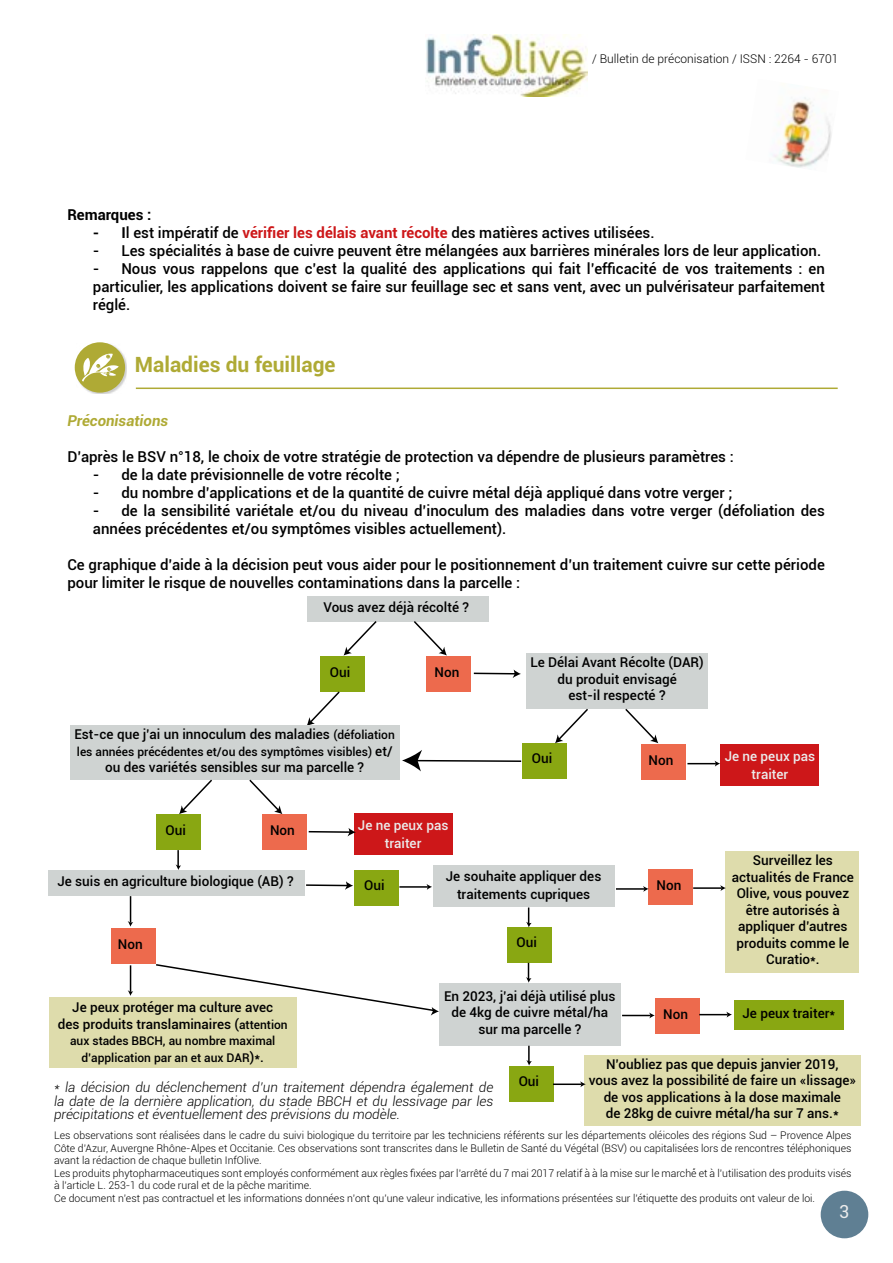
<style>
.page{position:relative;width:893px;height:1263px;background:#fff}
.page>*{position:absolute;margin:0;border:0;box-sizing:border-box;transform-origin:0 0}
.t1{font:700 21px "Roboto";color:#afaa35}
.t2{font:18px "Roboto";color:#ebebeb}
.t3{font:500 15px/18px "Roboto";color:#000}
.t4{font:italic 700 15px "Roboto";color:#afaa35}
.t5{font:700 15px "Roboto";color:#000}
.t6{font:500 13.5px/16.5px "Roboto";color:#000;text-align:center}
.t7{font:italic 300 13.5px/13.5px "Roboto";color:#000;text-align:justify}
.t8{font:500 13.5px/18px "Roboto";color:#ebebeb;text-align:center}
.t9{font:500 12px/16.5px "Roboto";color:#000;text-align:center}
.t10{font:300 12px "Roboto";color:#000}
.t11{font:300 10.5px/12.6px "Roboto";color:#000}
.s1{font-weight:700}
.s2{font-weight:700;color:#cd1719}
.s3{font-size:12px}
.s4{font-size:13.5px}
</style>
<div class="page">
<div style="left:821px;top:1191px;width:47px;height:47px;background:#5f7f93;border-radius:50%"></div>
<img style="left:426px;top:34px;width:162px;height:63px">
<img style="left:771px;top:97px;width:61px;height:71px">
<div style="left:76px;top:343px;width:51px;height:51px;background:#bebebe;opacity:.75"></div>
<div style="left:75px;top:342px;width:50px;height:51px;background:#afaa35;border-radius:50%"></div>
<svg style="left:82px;top:353px;width:37px;height:29px"></svg>
<hr style="left:136px;top:387px;width:702px;height:2px;background:#afaa35">
<div style="left:721px;top:744px;width:98px;height:41px;background:#cd1719"></div>
<div style="left:734px;top:1001px;width:109px;height:29px;background:#89a712"></div>
<div style="left:439px;top:983px;width:182px;height:62px;background:#cfd3d2"></div>
<div style="left:307px;top:596px;width:181px;height:26px;background:#cfd3d2"></div>
<div style="left:321px;top:655px;width:44px;height:36px;background:#89a712"></div>
<div style="left:427px;top:655px;width:44px;height:36px;background:#ed6a4d"></div>
<svg style="left:344px;top:621px;width:33px;height:34px"></svg>
<svg style="left:414px;top:621px;width:33px;height:34px"></svg>
<svg style="left:307px;top:690px;width:34px;height:35px"></svg>
<hr style="left:474px;top:673px;width:41px;height:1px;background:#000">
<svg style="left:513px;top:669px;width:8px;height:9px"></svg>
<div style="left:526px;top:653px;width:182px;height:56px;background:#cfd3d2"></div>
<div style="left:509px;top:1065px;width:44px;height:36px;background:#89a712"></div>
<div style="left:522px;top:743px;width:44px;height:36px;background:#89a712"></div>
<svg style="left:402px;top:750px;width:120px;height:21px"></svg>
<div style="left:642px;top:744px;width:44px;height:36px;background:#ed6a4d"></div>
<div style="left:111px;top:928px;width:45px;height:36px;background:#ed6a4d"></div>
<div style="left:507px;top:927px;width:44px;height:36px;background:#89a712"></div>
<div style="left:70px;top:725px;width:329px;height:54px;background:#cfd3d2"></div>
<div style="left:156px;top:814px;width:45px;height:36px;background:#89a712"></div>
<div style="left:262px;top:814px;width:45px;height:36px;background:#ed6a4d"></div>
<svg style="left:179px;top:779px;width:35px;height:35px"></svg>
<svg style="left:248px;top:779px;width:34px;height:35px"></svg>
<div style="left:354px;top:813px;width:98px;height:42px;background:#cd1719"></div>
<hr style="left:309px;top:831px;width:41px;height:2px;background:#000">
<svg style="left:347px;top:828px;width:9px;height:8px"></svg>
<div style="left:48px;top:871px;width:257px;height:25px;background:#cfd3d2"></div>
<div style="left:433px;top:866px;width:181px;height:41px;background:#cfd3d2"></div>
<div style="left:648px;top:869px;width:45px;height:36px;background:#ed6a4d"></div>
<hr style="left:616px;top:888px;width:28px;height:2px;background:#000">
<svg style="left:643px;top:886px;width:6px;height:6px"></svg>
<div style="left:726px;top:851px;width:133px;height:121px;background:#dedcac"></div>
<svg style="left:526px;top:907px;width:6px;height:20px"></svg>
<div style="left:354px;top:870px;width:45px;height:36px;background:#89a712"></div>
<svg style="left:555px;top:709px;width:33px;height:34px"></svg>
<svg style="left:625px;top:708px;width:33px;height:35px"></svg>
<div style="left:585px;top:1055px;width:276px;height:71px;background:#dedcac"></div>
<svg style="left:128px;top:965px;width:5px;height:31px"></svg>
<div style="left:655px;top:997px;width:45px;height:36px;background:#ed6a4d"></div>
<div style="left:49px;top:998px;width:247px;height:70px;background:#dedcac"></div>
<svg style="left:154px;top:964px;width:285px;height:51px"></svg>
<hr style="left:693px;top:887px;width:29px;height:2px;background:#000">
<svg style="left:720px;top:885px;width:6px;height:6px"></svg>
<svg style="left:687px;top:761px;width:33px;height:6px"></svg>
<hr style="left:399px;top:886px;width:29px;height:2px;background:#000">
<svg style="left:427px;top:884px;width:5px;height:6px"></svg>
<svg style="left:128px;top:896px;width:5px;height:31px"></svg>
<hr style="left:306px;top:884px;width:41px;height:2px;background:#000">
<svg style="left:345px;top:881px;width:8px;height:9px"></svg>
<svg style="left:526px;top:963px;width:5px;height:20px"></svg>
<svg style="left:526px;top:1046px;width:6px;height:19px"></svg>
<svg style="left:176px;top:850px;width:5px;height:20px"></svg>
<svg style="left:622px;top:1012px;width:33px;height:6px"></svg>
<svg style="left:699px;top:1011px;width:33px;height:6px"></svg>
<hr style="left:553px;top:1083px;width:28px;height:2px;background:#000">
<svg style="left:580px;top:1081px;width:6px;height:6px"></svg>
<p class="t10" style="left:592px;top:50px;width:248px">/ Bulletin de préconisation / ISSN : 2264 - 6701</p>
<p class="t5" style="left:67px;top:204px;width:86px">Remarques :</p>
<p class="t3" style="left:93px;top:223px;width:563px"><span class="s1">- I</span>l est impératif de <span class="s2">vérifier les délais avant récolte</span> des matières actives utilisées.</p>
<p class="t3" style="left:93px;top:241px;width:730px">- Les spécialités à base de cuivre peuvent être mélangées aux barrières minérales lors de leur application.</p>
<p class="t3" style="left:93px;top:259px;width:733px;text-align:justify">- Nous vous rappelons que c’est la qualité des applications qui fait l’efficacité de vos traitements : en particulier, les applications doivent se faire sur feuillage sec et sans vent, avec un pulvérisateur parfaitement réglé.</p>
<h1 class="t1" style="left:135px;top:350px;width:202px">Maladies du feuillage</h1>
<p class="t4" style="left:67px;top:410px;width:102px">Préconisations</p>
<p class="t3" style="left:67px;top:447px;width:668px">D’après le BSV n°18, le choix de votre stratégie de protection va dépendre de plusieurs paramètres :</p>
<p class="t3" style="left:93px;top:465px;width:308px">- de la date prévisionnelle de votre récolte ;</p>
<p class="t3" style="left:93px;top:483px;width:641px">- du nombre d’applications et de la quantité de cuivre métal déjà appliqué dans votre verger ;</p>
<p class="t3" style="left:93px;top:501px;width:733px">- de la sensibilité variétale et/ou du niveau d’inoculum des maladies dans votre verger (défoliation des années précédentes et/ou symptômes visibles actuellement).</p>
<p class="t3" style="left:67px;top:555px;width:759px">Ce graphique d’aide à la décision peut vous aider pour le positionnement d’un traitement cuivre sur cette période pour limiter le risque de nouvelles contaminations dans la parcelle :</p>
<p class="t6" style="left:323px;top:598px;width:147px">Vous avez déjà récolté ?</p>
<p class="t6" style="left:330px;top:663px;width:22px">Oui</p>
<p class="t6" style="left:435px;top:663px;width:26px">Non</p>
<p class="t6" style="left:74px;top:725px;width:322px">Est-ce que j’ai un innoculum des maladies <span class="s3">(défoliation</span></p>
<p class="t9" style="left:77px;top:743px;width:317px">les années précédentes et/ou des symptômes visibles) <span class="s4">et/</span></p>
<p class="t6" style="left:105px;top:758px;width:260px">ou des variétés sensibles sur ma parcelle ?</p>
<p class="t6" style="left:530px;top:654px;width:175px">Le Délai Avant Récolte (DAR) du produit envisagé<br>est-il respecté ?</p>
<p class="t6" style="left:532px;top:750px;width:22px">Oui</p>
<p class="t6" style="left:649px;top:752px;width:26px">Non</p>
<p class="t8" style="left:725px;top:746px;width:92px">Je ne peux pas traiter</p>
<p class="t6" style="left:165px;top:822px;width:22px">Oui</p>
<p class="t6" style="left:270px;top:822px;width:26px">Non</p>
<p class="t8" style="left:358px;top:815px;width:92px">Je ne peux pas traiter</p>
<p class="t6" style="left:57px;top:873px;width:238px">Je suis en agriculture biologique (AB) ?</p>
<p class="t6" style="left:446px;top:867px;width:157px;line-height:18px">Je souhaite appliquer des traitements cupriques</p>
<p class="t6" style="left:656px;top:876px;width:26px">Non</p>
<p class="t6" style="left:364px;top:876px;width:22px">Oui</p>
<p class="t6" style="left:118px;top:936px;width:26px">Non</p>
<p class="t6" style="left:517px;top:933px;width:22px">Oui</p>
<p class="t6" style="left:732px;top:852px;width:124px">Surveillez les actualités de France<br>Olive, vous pouvez être autorisés à appliquer d’autres produits comme le<br>Curatio*.</p>
<p class="t6" style="left:444px;top:987px;width:173px">En 2023, j’ai déjà utilisé plus de 4kg de cuivre métal/ha sur ma parcelle ?</p>
<p class="t6" style="left:58px;top:999px;width:231px">Je peux protéger ma culture avec<br>des produits translaminaires (<span class="s3">attention</span></p>
<p class="t9" style="left:70px;top:1032px;width:207px">aux stades BBCH, au nombre maximal d’application par an et aux DAR<span class="s4">)*.</span></p>
<p class="t7" style="left:54px;top:1080px;width:441px">* la décision du déclenchement d’un traitement dépendra également de la date de la dernière application, du stade BBCH et du lessivage par les précipitations et éventuellement des prévisions du modèle.</p>
<p class="t6" style="left:742px;top:1004px;width:94px">Je peux traiter*</p>
<p class="t6" style="left:663px;top:1005px;width:26px">Non</p>
<p class="t6" style="left:589px;top:1055px;width:269px">N’oubliez pas que depuis janvier 2019,<br>vous avez la possibilité de faire un «lissage» de vos applications à la dose maximale<br>de 28kg de cuivre métal/ha sur 7 ans.*</p>
<p class="t6" style="left:519px;top:1072px;width:22px">Oui</p>
<p class="t11" style="left:54px;top:1129px;width:799px">Les observations sont réalisées dans le cadre du suivi biologique du territoire par les techniciens référents sur les départements oléicoles des régions Sud – Provence Alpes Côte d’Azur, Auvergne Rhône-Alpes et Occitanie. Ces observations sont transcrites dans le Bulletin de Santé du Végétal (BSV) ou capitalisées lors de rencontres téléphoniques avant la rédaction de chaque bulletin InfOlive.<br>Les produits phytopharmaceutiques sont employés conformément aux règles fixées par l’arrêté du 7 mai 2017 relatif à à la mise sur le marché́et à l’utilisation des produits visés à l’article L. 253-1 du code rural et de la pêche maritime.<br>Ce document n’est pas contractuel et les informations données n’ont qu’une valeur indicative, les informations présentées sur l’étiquette des produits ont valeur de loi.</p>
<p class="t2" style="left:839px;top:1199px;width:12px">3</p>
</div>
